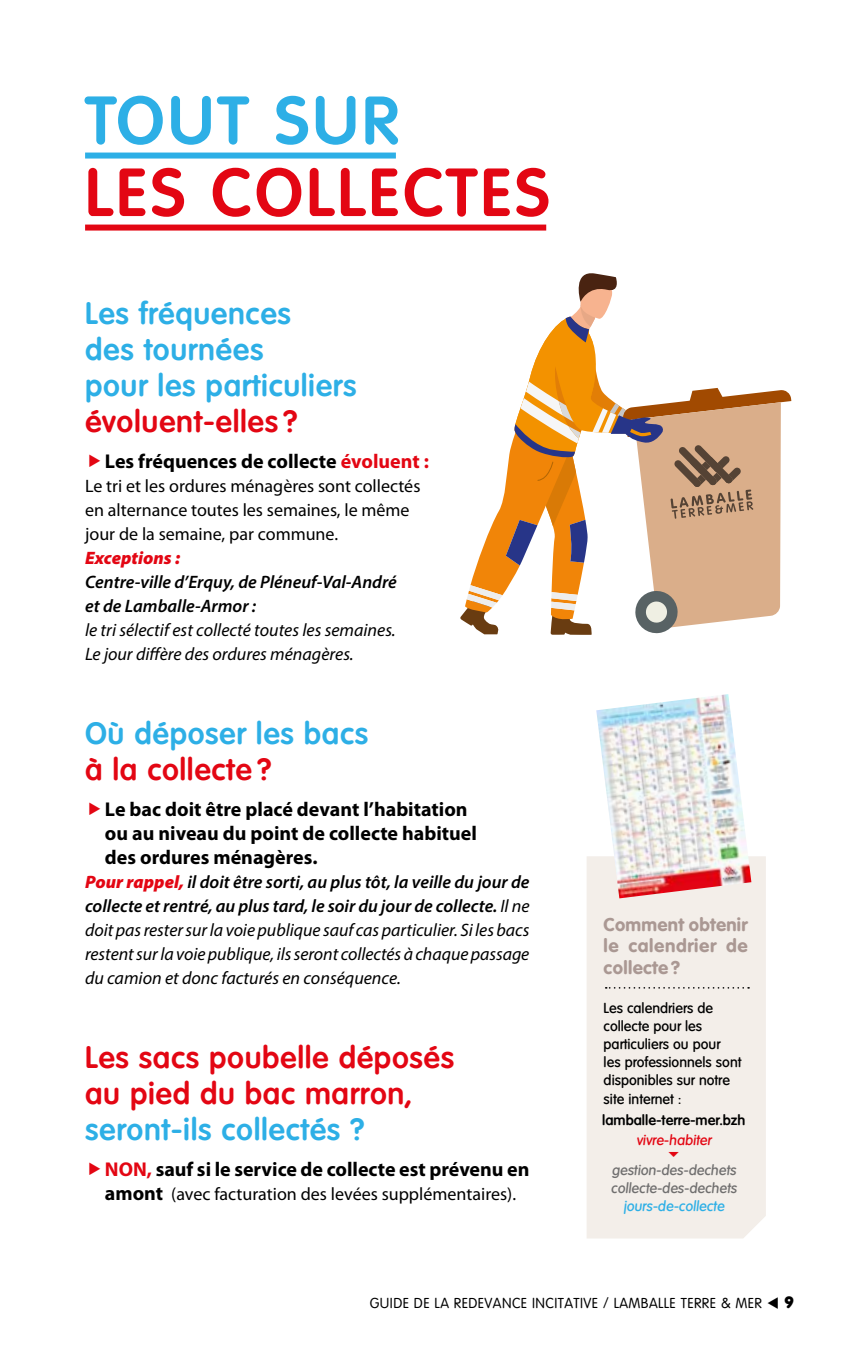
<style>
.page{position:relative;width:851px;height:1361px;background:#fff}
.page>*{position:absolute;margin:0;border:0;box-sizing:border-box;transform-origin:0 0}
.t1{font:700 66px "Volkswagen Serial";letter-spacing:.05em;color:#e30613}
.t2{font:700 66px "Volkswagen Serial";letter-spacing:.05em;color:#2dafe6}
.t3{font:700 30px/36px "Volkswagen Serial";letter-spacing:.02em;color:#2dafe6}
.t4{font:700 30px/36px "Volkswagen Serial";letter-spacing:.02em;color:#e30613}
.t5{font:700 20px/24px "Myriad Pro";color:#000}
.t6{font:italic 18px/24px "Myriad Pro";color:#000}
.t7{font:18px/24px "Myriad Pro";color:#000}
.t8{font:italic 600 18px/24px "Myriad Pro";color:#000}
.t9{font:800 18px/21.6px "Volkswagen Serial";letter-spacing:.02em;color:#aa9893;text-align:justify}
.t10{font:italic 900 18px "Myriad Pro";color:#e30613}
.t11{font:500 14px/18px "Volkswagen Serial";color:#000}
.t12{font:14px "Volkswagen Serial";letter-spacing:.03em;color:#000}
.t13{font:italic 500 14px/18px "Volkswagen Serial";color:#706f6f}
.t14{font:700 14px "Volkswagen Serial";color:#000}
.t15{font:italic 500 14px "Volkswagen Serial";color:#2dafe6}
.t16{font:italic 500 14px "Volkswagen Serial";color:#e30613}
.s1{color:#e30613}
.s2{font-weight:900;color:#e30613}
.s3{font-weight:600}
.s4{font-weight:700;font-size:20px}
.s5{font-weight:800;font-size:16px}
</style>
<div class="page">
<div style="left:85px;top:153px;width:311px;height:6px;background:#2dafe6"></div>
<div style="left:85px;top:225px;width:461px;height:6px;background:#e30613"></div>
<div style="left:587px;top:856px;width:178px;height:382px;background:#f3eee9"></div>
<svg style="left:605px;top:987px;width:144px;height:1px"></svg>
<img style="left:596px;top:694px;width:155px;height:204px">
<svg style="left:460px;top:273px;width:331px;height:362px"></svg>
<svg style="left:668px;top:1152px;width:10px;height:5px"></svg>
<h1 class="t2" style="left:85px;top:81px;width:315px">TOUT SUR</h1>
<h1 class="t1" style="left:85px;top:153px;width:466px">LES COLLECTES</h1>
<h2 class="t3" style="left:85px;top:295px;width:273px">Les fréquences<br>des tournées<br>pour les particuliers</h2>
<h2 class="t4" style="left:85px;top:403px;width:214px">évoluent-elles ?</h2>
<p class="t5" style="left:105px;top:449px;width:325px">Les fréquences de collecte <span class="s1">évoluent :</span></p>
<p class="t7" style="left:85px;top:474px;width:337px">Le tri et les ordures ménagères sont collectés en alternance toutes les semaines, le même jour de la semaine, par commune.</p>
<p class="t10" style="left:85px;top:548px;width:96px">Exceptions :</p>
<p class="t8" style="left:85px;top:569px;width:313px">Centre-ville d’Erquy, de Pléneuf-Val-André et de Lamballe-Armor :</p>
<p class="t6" style="left:85px;top:618px;width:312px">le tri sélectif est collecté toutes les semaines.<br>Le jour diffère des ordures ménagères.</p>
<h2 class="t3" style="left:85px;top:715px;width:284px">Où déposer les bacs</h2>
<h2 class="t4" style="left:85px;top:751px;width:188px">à la collecte ?</h2>
<p class="t5" style="left:105px;top:797px;width:373px">Le bac doit être placé devant l’habitation ou au niveau du point de collecte habituel des ordures ménagères.</p>
<p class="t6" style="left:85px;top:870px;width:446px;text-align:justify"><span class="s2">Pour rappel,</span> <span class="s3">il doit être sorti, au plus tôt, la veille du jour de collecte et rentré, au plus tard, le soir du jour de collecte.</span> Il ne doit pas rester sur la voie publique sauf cas particulier. Si les bacs restent sur la voie publique, ils seront collectés à chaque passage du camion et donc facturés en conséquence.</p>
<h2 class="t4" style="left:85px;top:1039px;width:370px">Les sacs poubelle déposés au pied du bac marron,</h2>
<h2 class="t3" style="left:85px;top:1111px;width:281px">seront-ils collectés ?</h2>
<p class="t5" style="left:105px;top:1157px;width:426px"><span class="s1">NON,</span> sauf si le service de collecte est prévenu en</p>
<p class="t7" style="left:105px;top:1182px;width:412px"><span class="s4">amont</span> (avec facturation des levées supplémentaires).</p>
<p class="t9" style="left:603px;top:913px;width:146px">Comment obtenir le calendrier de collecte ?</p>
<p class="t11" style="left:603px;top:999px;width:139px">Les calendriers de collecte pour les particuliers ou pour<br>les professionnels sont disponibles sur notre site internet :</p>
<p class="t14" style="left:602px;top:1112px;width:145px">lamballe-terre-mer.bzh</p>
<p class="t16" style="left:636px;top:1132px;width:76px">vivre-habiter</p>
<p class="t13" style="left:611px;top:1161px;width:127px">gestion-des-dechets collecte-des-dechets</p>
<p class="t15" style="left:623px;top:1198px;width:102px">jours-de-collecte</p>
<p class="t12" style="left:370px;top:1295px;width:426px">GUIDE DE LA REDEVANCE INCITATIVE / LAMBALLE TERRE &amp; MER ▼ <span class="s5">9</span></p>
</div>
